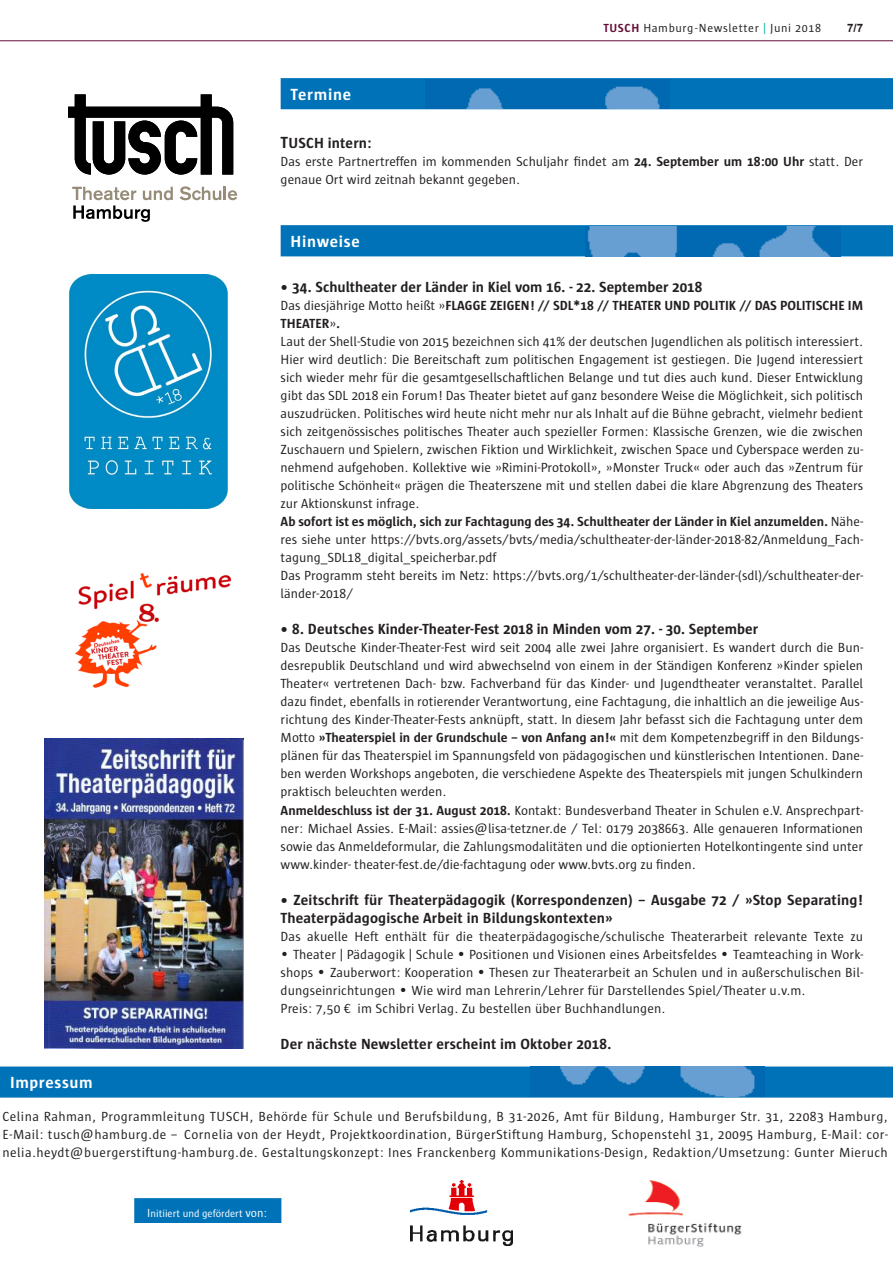
<style>
.page{position:relative;width:893px;height:1263px;background:#fff}
.page>*{position:absolute;margin:0;border:0;box-sizing:border-box;transform-origin:0 0}
.fliesstext{font:700 16.5px "Sun";letter-spacing:.04em;color:#fff}
.fliesstext-2{font:700 15px/18px "Sun";letter-spacing:.01em;color:#231f20}
.fliesstext-3{font:13.5px/18px "Sun";color:#231f20;text-align:justify}
.fliesstext-4{font:700 13.5px/18px "Sun";color:#231f20}
.fliesstext-5{font:12px "Sun";letter-spacing:.05em;color:#231f20}
.fliesstext-6{font:700 11.55px "Arial";color:#231f20}
.fliesstext-7{font:10.65px "Sun";color:#fff}
.s1{font-weight:700;color:#641139}
.s2{color:#00b6a4}
.s3{font-size:16.5px}
.s4{font-weight:700}
.s5{font-weight:400}
.s6{font-weight:400;font-size:13.35px}
.s7{font-size:13.35px}
.s8{font-weight:700;font-size:13.35px}
.s9{font-size:12px}
.s10{font-size:12.3px}
</style>
<div class="page">
<hr style="left:0;top:40px;width:893px;height:1px;background:#641139">
<img style="left:75px;top:573px;width:157px;height:115px">
<svg style="left:72px;top:187px;width:101px;height:35px"></svg>
<svg style="left:180px;top:186px;width:57px;height:14px"></svg>
<svg style="left:68px;top:94px;width:165px;height:81px"></svg>
<div style="left:281px;top:79px;width:611px;height:30px;background:#0073b8"></div>
<div style="left:281px;top:78px;width:612px;height:31px;border:2px solid #0073b8"></div>
<div style="left:426px;top:80px;width:313px;height:28px;background:#0073b8"></div>
<img style="left:464px;top:83px;width:204px;height:25px">
<div style="left:281px;top:225px;width:612px;height:31px;background:#0073b8"></div>
<div style="left:549px;top:226px;width:314px;height:30px;background:#0073b8"></div>
<img style="left:585px;top:226px;width:253px;height:30px">
<img style="left:411px;top:1180px;width:102px;height:65px">
<img style="left:628px;top:1180px;width:114px;height:67px">
<div style="left:1px;top:1067px;width:891px;height:30px;background:#0073b8"></div>
<div style="left:0;top:1066px;width:893px;height:31px;border:2px solid #0073b8"></div>
<img style="left:531px;top:1066px;width:234px;height:30px">
<div style="left:135px;top:1199px;width:146px;height:23px;background:#0073b8"></div>
<div style="left:134px;top:1198px;width:147px;height:25px;border:2px solid #0073b8"></div>
<img style="left:45px;top:738px;width:198px;height:310px">
<img style="left:68px;top:274px;width:161px;height:234px">
<p class="fliesstext-5" style="left:603px;top:22px;width:219px"><span class="s1">TUSCH</span> Hamburg-Newsletter <span class="s2">|</span> Juni 2018</p>
<p class="fliesstext-6" style="left:847px;top:20px;width:18px">7/7</p>
<p class="fliesstext" style="left:291px;top:85px;width:62px">Termine</p>
<p class="fliesstext-2" style="left:281px;top:134px;width:93px"><span class="s3">T</span>USCH intern:</p>
<p class="fliesstext-3" style="left:281px;top:153px;width:584px">Das erste Partnertreffen im kommenden Schuljahr findet am <span class="s4">24. September um 18:00 Uhr</span> statt. Der genaue Ort wird zeitnah bekannt gegeben.</p>
<p class="fliesstext" style="left:10px;top:1074px;width:84px">Impressum</p>
<p class="fliesstext" style="left:291px;top:232px;width:71px">Hinweise</p>
<p class="fliesstext-2" style="left:281px;top:278px;width:423px">• 34. Schultheater der Länder in Kiel vom 16. - 22. September 2018</p>
<p class="fliesstext-4" style="left:281px;top:297px;width:584px"><span class="s5">Das diesjährige Motto heißt</span> <span class="s6">»</span>FLAGGE ZEIGEN! // SDL*18 // THEATER UND POLITIK // DAS POLITISCHE IM<br>THEATER<span class="s6">»</span>.</p>
<p class="fliesstext-3" style="left:281px;top:333px;width:584px">Laut der Shell-Studie von 2015 bezeichnen sich 41% der deutschen Jugendlichen als politisch interessiert.<br>Hier wird deutlich: Die Bereitschaft zum politischen Engagement ist gestiegen. Die Jugend interessiert sich wieder mehr für die gesamtgesellschaftlichen Belange und tut dies auch kund. Dieser Entwicklung gibt das SDL 2018 ein Forum! Das Theater bietet auf ganz besondere Weise die Möglichkeit, sich politisch auszudrücken. Politisches wird heute nicht mehr nur als Inhalt auf die Bühne gebracht, vielmehr bedient sich zeitgenössisches politisches Theater auch spezieller Formen: Klassische Grenzen, wie die zwischen Zuschauern und Spielern, zwischen Fiktion und Wirklichkeit, zwischen Space und Cyberspace werden zu&shy;nehmend aufgehoben. Kollektive wie <span class="s7">»</span>Rimini-Protokoll<span class="s7">»</span>, <span class="s7">»</span>Monster Truck« oder auch das <span class="s7">»</span>Zentrum für politische Schönheit« prägen die Theaterszene mit und stellen dabei die klare Abgrenzung des Theaters zur Aktionskunst infrage.</p>
<p class="fliesstext-3" style="left:281px;top:513px;width:584px"><span class="s4">Ab sofort ist es möglich, sich zur Fachtagung des 34. Schultheater der Länder in Kiel anzumelden.</span> Nähe&shy;res siehe unter https://bvts.org/assets/bvts/media/schultheater-der-länder-2018-82/Anmeldung_Fach&shy;tagung_SDL18_digital_speicherbar.pdf</p>
<p class="fliesstext-3" style="left:281px;top:567px;width:584px">Das Programm steht bereits im Netz: https://bvts.org/1/schultheater-der-länder-(sdl)/schultheater-der&shy;länder-2018/</p>
<p class="fliesstext-2" style="left:281px;top:620px;width:479px">• 8. Deutsches Kinder-Theater-Fest 2018 in Minden vom 27. - 30. September</p>
<p class="fliesstext-3" style="left:281px;top:639px;width:584px">Das Deutsche Kinder-Theater-Fest wird seit 2004 alle zwei Jahre organisiert. Es wandert durch die Bun&shy;desrepublik Deutschland und wird abwechselnd von einem in der Ständigen Konferenz <span class="s7">»</span>Kinder spielen Theater« vertretenen Dach- bzw. Fachverband für das Kinder- und Jugendtheater veranstaltet. Parallel dazu findet, ebenfalls in rotierender Verantwortung, eine Fachtagung, die inhaltlich an die jeweilige Aus&shy;richtung des Kinder-Theater-Fests anknüpft, statt. In diesem Jahr befasst sich die Fachtagung unter dem Motto <span class="s8">»</span><span class="s4">Theaterspiel in der Grundschule – von Anfang an!«</span> mit dem Kompetenzbegriff in den Bildungs&shy;plänen für das Theaterspiel im Spannungsfeld von pädagogischen und künstlerischen Intentionen. Dane&shy;ben werden Workshops angeboten, die verschiedene Aspekte des Theaterspiels mit jungen Schulkindern praktisch beleuchten werden.</p>
<p class="fliesstext-3" style="left:281px;top:801px;width:584px"><span class="s4">Anmeldeschluss ist der 31. August 2018.</span> Kontakt: Bundesverband Theater in Schulen e.V. Ansprechpart&shy;ner: Michael Assies. E-Mail: assies@lisa-tetzner.de / Tel: 0179 2038663. Alle genaueren Informationen sowie das Anmeldeformular, die Zahlungsmodalitäten und die optionierten Hotelkontingente sind unter www.kinder- theater-fest.de/die-fachtagung oder www.bvts.org zu finden.</p>
<p class="fliesstext-2" style="left:281px;top:890px;width:584px">• Zeitschrift für Theaterpädagogik (Korrespondenzen) – Ausgabe 72 / »Stop Separating!<br>Theaterpädagogische Arbeit in Bildungskontexten»</p>
<p class="fliesstext-3" style="left:281px;top:927px;width:584px">Das akuelle Heft enthält für die theaterpädagogische/schulische Theaterarbeit relevante Texte zu</p>
<p class="fliesstext-3" style="left:281px;top:945px;width:584px"><span class="s3">•</span> Theater | Pädagogik | Schule <span class="s3">•</span> Positionen und Visionen eines Arbeitsfeldes <span class="s3">•</span> Teamteaching in Work&shy;shops <span class="s3">•</span> Zauberwort: Kooperation <span class="s3">•</span> Thesen zur Theaterarbeit an Schulen und in außerschulischen Bil&shy;dungseinrichtungen <span class="s3">•</span> Wie wird man Lehrerin/Lehrer für Darstellendes Spiel/Theater u.v.m.</p>
<p class="fliesstext-3" style="left:281px;top:999px;width:386px">Preis: 7,50 € im Schibri Verlag. Zu bestellen über Buchhandlungen.</p>
<p class="fliesstext-2" style="left:281px;top:1034px;width:332px">Der nächste Newsletter erscheint im Oktober 2018.</p>
<p class="fliesstext-3" style="left:3px;top:1107px;width:887px">Celina Rahman, Programmleitung TUSCH, Behörde für Schule und Berufsbildung, B 31-2026, Amt für Bildung, Hamburger Str. 31, 22083 Hamburg, E-Mail: tusch@hamburg.de – Cornelia von der Heydt, Projektkoordination, BürgerStiftung Hamburg, Schopenstehl 31, 20095 Hamburg, E-Mail: cor&shy;nelia.heydt@buergerstiftung-hamburg.de. Gestaltungskonzept: Ines Franckenberg Kommunikations-Design, Redaktion/Umsetzung: Gunter Mieruch</p>
<p class="fliesstext-7" style="left:147px;top:1207px;width:121px"><span class="s9">I</span>nitiiert und gefördert <span class="s10">von:</span></p>
</div>
